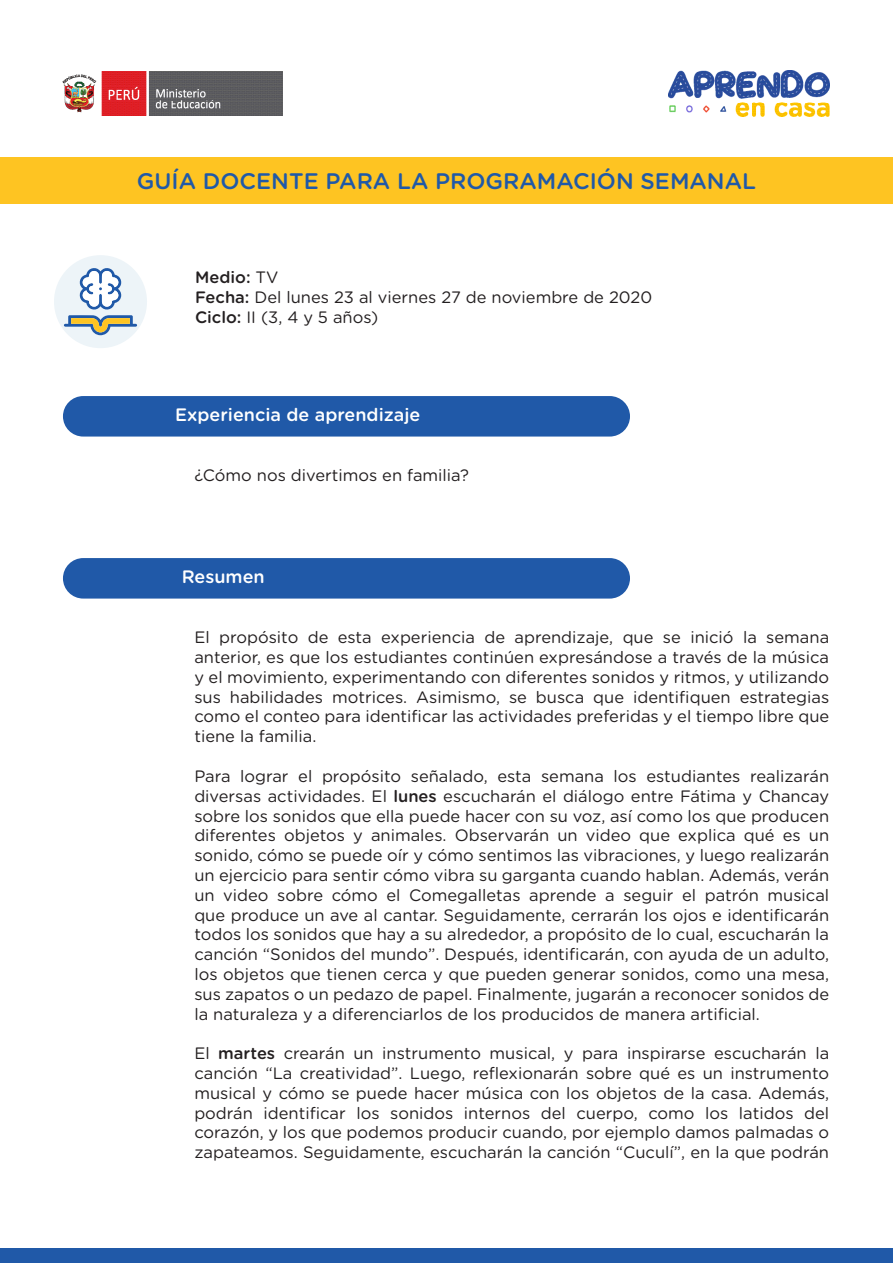
<style>
.page{position:relative;width:893px;height:1263px;background:#fff}
.page>*{position:absolute;margin:0;border:0;box-sizing:border-box;transform-origin:0 0}
.t1{font:500 22.5px "Gotham Rounded";color:#2059a8}
.SUBTITULO_1{font:500 18px "Gotham Rounded";color:#fff}
.Parrafo_1{font:16.5px/19.8px "Gotham Rounded";color:#231f20;text-align:justify}
.Parrafo_1-2{font:500 16.5px "Gotham Rounded";color:#231f20}
.s1{font-weight:400}
.s2{font-weight:500}
</style>
<div class="page">
<div style="left:0;top:1248px;width:893px;height:15px;background:#2059a8"></div>
<img style="left:62px;top:71px;width:220px;height:45px">
<img style="left:668px;top:70px;width:161px;height:47px">
<div style="left:0;top:157px;width:893px;height:47px;background:#fec422"></div>
<div style="left:54px;top:255px;width:93px;height:93px;background:#edf4f8;border-radius:50%"></div>
<svg style="left:64px;top:268px;width:73px;height:67px"></svg>
<div style="left:63px;top:396px;width:567px;height:41px;background:#2059a8;border-radius:20px"></div>
<div style="left:63px;top:558px;width:567px;height:41px;background:#2059a8;border-radius:20px"></div>
<h1 class="t1" style="left:137px;top:165px;width:621px">GUÍA DOCENTE PARA LA PROGRAMACIÓN SEMANAL</h1>
<p class="Parrafo_1-2" style="left:195px;top:266px;width:85px">Medio: <span class="s1">TV</span></p>
<p class="Parrafo_1" style="left:195px;top:287px;width:459px"><span class="s2">Fecha:</span> Del lunes 23 al viernes 27 de noviembre de 2020</p>
<p class="Parrafo_1" style="left:195px;top:306px;width:185px"><span class="s2">Ciclo:</span> II (3, 4 y 5 años)</p>
<p class="SUBTITULO_1" style="left:175px;top:402px;width:247px">Experiencia de aprendizaje</p>
<p class="Parrafo_1" style="left:194px;top:465px;width:276px">¿Cómo nos divertimos en familia?</p>
<p class="SUBTITULO_1" style="left:182px;top:564px;width:85px">Resumen</p>
<p class="Parrafo_1" style="left:194px;top:627px;width:636px">El propósito de esta experiencia de aprendizaje, que se inició la semana anterior, es que los estudiantes continúen expresándose a través de la música y el movimiento, experimentando con diferentes sonidos y ritmos, y utilizando sus habilidades motrices. Asimismo, se busca que identifiquen estrategias como el conteo para identificar las actividades preferidas y el tiempo libre que tiene la familia.</p>
<p class="Parrafo_1" style="left:194px;top:765px;width:636px">Para lograr el propósito señalado, esta semana los estudiantes realizarán diversas actividades. El <span class="s2">lunes</span> escucharán el diálogo entre Fátima y Chancay sobre los sonidos que ella puede hacer con su voz, así como los que producen diferentes objetos y animales. Observarán un video que explica qué es un sonido, cómo se puede oír y cómo sentimos las vibraciones, y luego realizarán un ejercicio para sentir cómo vibra su garganta cuando hablan. Además, verán un video sobre cómo el Comegalletas aprende a seguir el patrón musical que produce un ave al cantar. Seguidamente, cerrarán los ojos e identificarán todos los sonidos que hay a su alrededor, a propósito de lo cual, escucharán la canción “Sonidos del mundo”. Después, identificarán, con ayuda de un adulto, los objetos que tienen cerca y que pueden generar sonidos, como una mesa, sus zapatos o un pedazo de papel. Finalmente, jugarán a reconocer sonidos de la naturaleza y a diferenciarlos de los producidos de manera artificial.</p>
<p class="Parrafo_1" style="left:194px;top:1043px;width:636px">El <span class="s2">martes</span> crearán un instrumento musical, y para inspirarse escucharán la canción “La creatividad”. Luego, reflexionarán sobre qué es un instrumento musical y cómo se puede hacer música con los objetos de la casa. Además, podrán identificar los sonidos internos del cuerpo, como los latidos del corazón, y los que podemos producir cuando, por ejemplo damos palmadas o zapateamos. Seguidamente, escucharán la canción “Cuculí”, en la que podrán</p>
</div>
